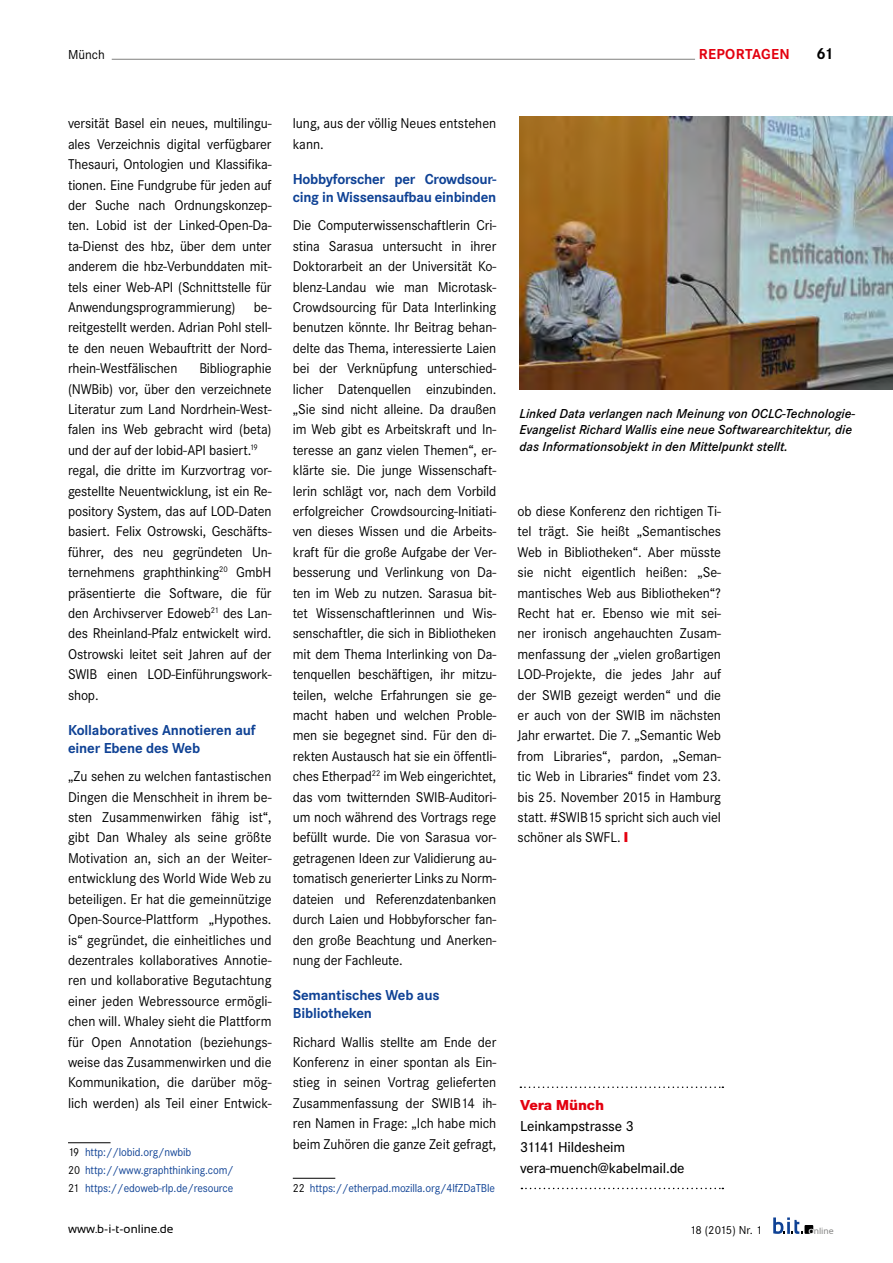
<style>
.page{position:relative;width:893px;height:1263px;background:#fff}
.page>*{position:absolute;margin:0;border:0;box-sizing:border-box;transform-origin:0 0}
.t1{font:700 16.5px "Corporate S";color:#000}
.t2{font:700 15px/18px "Corporate S";letter-spacing:-.01em;color:#0f4295}
.t3{font:500 15px/21px "Corporate S";letter-spacing:-.01em;color:#000}
.t4{font:700 15px "Corporate S";letter-spacing:.135em;color:#e3000f}
.t5{font:800 15px "Corporate S";letter-spacing:-.01em;color:#e3000f}
.t6{font:14.7px/20.4px "Corporate S";letter-spacing:-.01em;color:#000;text-align:justify;scale:.96 1}
.t7{font:italic 600 13.5px/16.5px "Corporate S";color:#000}
.t8{font:13.5px "Corporate S";color:#000}
.t9{font:12px/17.7px "Corporate S";letter-spacing:-.01em;color:#0f4295;scale:.95 1}
.t10{font:12px "Sansation";color:#000}
.t11{font:12px "Corporate S";letter-spacing:-.05em;color:#000}
.t12{font:9px "Sansation";color:#878786}
.s1{color:#000}
.s2{color:#e3000f}
.s3{font-size:10.05px;color:#fff}
</style>
<div class="page">
<hr style="left:112px;top:59px;width:583px;height:1px;background:#878786">
<svg style="left:773px;top:1217px;width:40px;height:17px"></svg>
<hr style="left:68px;top:1142px;width:43px;height:1px;background:#000">
<hr style="left:293px;top:1178px;width:42px;height:1px;background:#000">
<img style="left:520px;top:117px;width:373px;height:273px">
<svg style="left:520px;top:1086px;width:203px;height:2px"></svg>
<svg style="left:521px;top:1188px;width:202px;height:1px"></svg>
<p class="t8" style="left:68px;top:47px;width:38px">Münch</p>
<p class="t4" style="left:699px;top:46px;width:93px">reportagen</p>
<p class="t1" style="left:816px;top:44px;width:18px">61</p>
<p class="t6" style="left:68px;top:113px;width:213px">versität Basel ein neues, multilingu&shy;ales Verzeichnis digital verfügbarer Thesauri, Ontologien und Klassifika&shy;tionen. Eine Fundgrube für jeden auf der Suche nach Ordnungskonzep&shy;ten. Lobid ist der Linked-Open-Da&shy;ta-Dienst des hbz, über dem unter anderem die hbz-Verbunddaten mit&shy;tels einer Web-API (Schnittstelle für Anwendungsprogrammierung)</p>
<p class="t6" style="left:68px;top:297px;width:213px;text-indent:186px">be&shy;reitgestellt werden. Adrian Pohl stell&shy;te den neuen Webauftritt der Nord&shy;rhein-Westfälischen</p>
<p class="t6" style="left:68px;top:358px;width:213px;text-align:left;text-indent:131px">Bibliographie (NWBib) vor, über den verzeichnete Literatur zum Land Nordrhein-West&shy;falen ins Web gebracht wird (beta) und der auf der lobid-API basiert.<sup>19 </sup>regal, die dritte im Kurzvortrag vor&shy;gestellte Neuentwicklung, ist ein Re&shy;pository System, das auf LOD-Daten basiert. Felix Ostrowski, Geschäfts&shy;führer, des neu gegründeten Un&shy;ternehmens graphthinking<sup>20</sup> GmbH präsentierte die Software, die für den Archivserver Edoweb<sup>21</sup> des Lan&shy;des Rheinland-Pfalz entwickelt wird.<br>Ostrowski leitet seit Jahren auf der SWIB einen LOD-Einführungswork&shy;shop.</p>
<p class="t2" style="left:68px;top:721px;width:189px">Kollaboratives Annotieren auf einer Ebene des Web</p>
<p class="t6" style="left:68px;top:766px;width:213px">„Zu sehen zu welchen fantastischen Dingen die Menschheit in ihrem be&shy;sten Zusammenwirken fähig ist“, gibt Dan Whaley als seine größte Motivation an, sich an der Weiter&shy;entwicklung des World Wide Web zu beteiligen. Er hat die gemeinnützige Open-Source-Plattform „Hypothes. is“ gegründet, die einheitliches und dezentrales kollaboratives Annotie&shy;ren und kollaborative Begutachtung einer jeden Webressource ermögli&shy;chen will. Whaley sieht die Plattform für Open Annotation (beziehungs&shy;weise das Zusammenwirken und die Kommunikation, die darüber mög&shy;lich werden) als Teil einer Entwick-</p>
<p class="t9" style="left:68px;top:1143px;width:176px"><span class="s1">19</span> http://lobid.org/nwbib<br><span class="s1">20</span> http://www.graphthinking.com/<br><span class="s1">21</span> https://edoweb-rlp.de/resource</p>
<p class="t6" style="left:293px;top:113px;width:213px">lung, aus der völlig Neues entstehen kann.</p>
<p class="t2" style="left:293px;top:170px;width:205px">Hobbyforscher per Crowdsour&shy;cing in Wissensaufbau einbinden</p>
<p class="t6" style="left:293px;top:215px;width:213px">Die Computerwissenschaftlerin Cri&shy;stina Sarasua untersucht in ihrer Doktorarbeit an der Universität Ko&shy;blenz-Landau wie man Microtask-Crowdsourcing für Data Interlinking benutzen könnte. Ihr Beitrag behan&shy;delte das Thema, interessierte Laien bei der Verknüpfung unterschied&shy;licher Datenquellen einzubinden. „Sie sind nicht alleine. Da draußen im Web gibt es Arbeitskraft und In&shy;teresse an ganz vielen Themen“, er&shy;klärte sie. Die junge Wissenschaft&shy;lerin schlägt vor, nach dem Vorbild erfolgreicher Crowdsourcing-Initiati&shy;ven dieses Wissen und die Arbeits&shy;kraft für die große Aufgabe der Ver&shy;besserung und Verlinkung von Da&shy;ten im Web zu nutzen. Sarasua bit&shy;tet Wissenschaftlerinnen und Wis&shy;senschaftler, die sich in Bibliotheken mit dem Thema Interlinking von Da&shy;tenquellen beschäftigen, ihr mitzu&shy;teilen, welche Erfahrungen sie ge&shy;macht haben und welchen Proble&shy;men sie begegnet sind. Für den di&shy;rekten Austausch hat sie ein öffentli&shy;ches Etherpad<sup>22</sup> im Web eingerichtet, das vom twitternden SWIB-Auditori&shy;um noch während des Vortrags rege befüllt wurde. Die von Sarasua vor&shy;getragenen Ideen zur Validierung au&shy;tomatisch generierter Links zu Norm&shy;dateien und Referenzdatenbanken durch Laien und Hobbyforscher fan&shy;den große Beachtung und Anerken&shy;nung der Fachleute.</p>
<p class="t2" style="left:293px;top:986px;width:148px">Semantisches Web aus<br>Bibliotheken</p>
<p class="t6" style="left:293px;top:1031px;width:213px">Richard Wallis stellte am Ende der Konferenz in einer spontan als Ein&shy;stieg in seinen Vortrag gelieferten Zusammenfassung der SWIB14 ih&shy;ren Namen in Frage: „Ich habe mich beim Zuhören die ganze Zeit gefragt,</p>
<p class="t9" style="left:293px;top:1179px;width:214px"><span class="s1">22</span> https://etherpad.mozilla.org/4lfZDaTBle</p>
<p class="t7" style="left:520px;top:405px;width:337px">Linked Data verlangen nach Meinung von OCLC-Technologie-<br>Evangelist Richard Wallis eine neue Softwarearchitektur, die das Informationsobjekt in den Mittelpunkt stellt.</p>
<p class="t6" style="left:518px;top:501px;width:213px">ob diese Konferenz den richtigen Ti&shy;tel trägt. Sie heißt „Semantisches Web in Bibliotheken“. Aber müsste sie nicht eigentlich heißen: „Se&shy;mantisches Web aus Bibliotheken“?<br>Recht hat er. Ebenso wie mit sei&shy;ner ironisch angehauchten Zusam&shy;menfassung der „vielen großartigen LOD-Projekte, die jedes Jahr auf der SWIB gezeigt werden“ und die er auch von der SWIB im nächsten Jahr erwartet. Die 7. „Semantic Web from Libraries“, pardon, „Seman&shy;tic Web in Libraries“ findet vom 23. bis 25. November 2015 in Hamburg statt. #SWIB15 spricht sich auch viel schöner als SWFL. <span class="s2">❙</span></p>
<p class="t5" style="left:520px;top:1096px;width:85px">Vera Münch</p>
<p class="t3" style="left:520px;top:1115px;width:166px">Leinkampstrasse 3<br>31141 Hildesheim vera-muench@kabelmail.de</p>
<p class="t10" style="left:68px;top:1222px;width:107px">www.b-i-t-online.de</p>
<p class="t11" style="left:690px;top:1223px;width:74px">18 (2015) Nr. 1</p>
<p class="t12" style="left:808px;top:1225px;width:27px"><span class="s3">o</span>nline</p>
</div>
